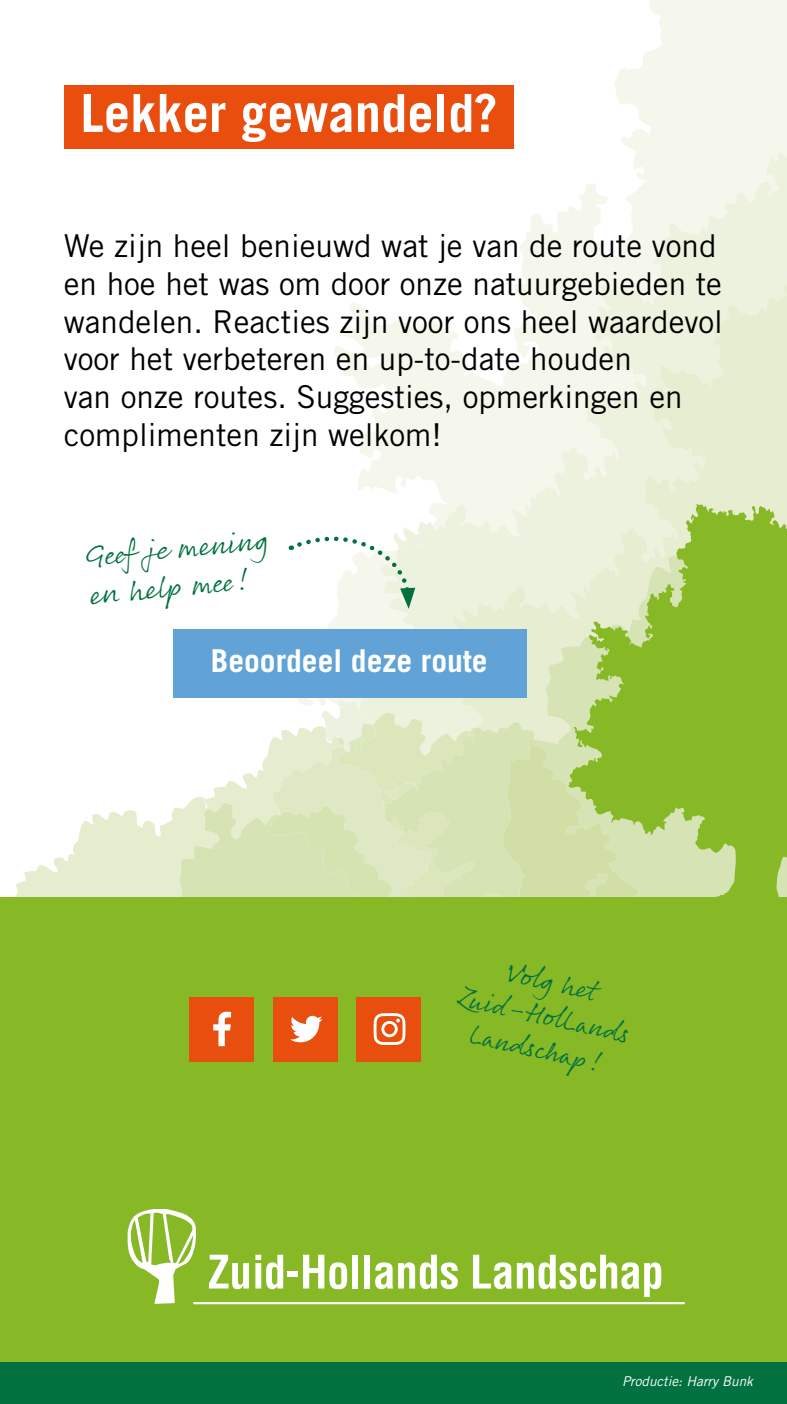
<style>
.page{position:relative;width:787px;height:1404px;background:#fff}
.page>*{position:absolute;margin:0;border:0;box-sizing:border-box;transform-origin:0 0}
.t1{font:700 52.5px "Trade Gothic LT Std";color:#fff}
.t2{font:31.5px/37.8px "Trade Gothic LT Std";color:#000}
.t3{font:31.5px/37.8px "Rollerscript Smooth";color:#00713f}
.t4{font:700 31.5px "Trade Gothic LT Std";color:#fff}
.t5{font:28.5px/34.2px "Rollerscript Smooth";color:#00713f;text-align:center}
.t6{font:italic 13.5px "Trade Gothic LT Std";color:#fff}
</style>
<div class="page">
<div style="left:0;top:1361px;width:787px;height:42px;background:#00713f"></div>
<svg style="left:279px;top:0;width:508px;height:706px"></svg>
<svg style="left:339px;top:144px;width:448px;height:568px"></svg>
<svg style="left:440px;top:225px;width:347px;height:487px;background:#f0f4e4"></svg>
<svg style="left:533px;top:528px;width:35px;height:184px;background:#e6edd2"></svg>
<svg style="left:15px;top:712px;width:553px;height:185px"></svg>
<svg style="left:568px;top:504px;width:219px;height:393px;background:#a7c95f"></svg>
<div style="left:0;top:897px;width:787px;height:464px;background:#87b826"></div>
<div style="left:64px;top:85px;width:449px;height:64px;background:#e94e0f"></div>
<div style="left:189px;top:996px;width:65px;height:65px;background:#e84f0f"></div>
<svg style="left:213px;top:1011px;width:18px;height:35px"></svg>
<div style="left:273px;top:996px;width:65px;height:65px;background:#e84f0f"></div>
<svg style="left:290px;top:1015px;width:32px;height:27px"></svg>
<div style="left:356px;top:996px;width:65px;height:65px;background:#e84f0f"></div>
<svg style="left:373px;top:1013px;width:32px;height:31px"></svg>
<hr style="left:193px;top:1301px;width:491px;height:2px;background:#fff">
<svg style="left:209px;top:1254px;width:40px;height:34px"></svg>
<svg style="left:255px;top:1254px;width:28px;height:34px"></svg>
<div style="left:287px;top:1271px;width:11px;height:5px;background:#fff"></div>
<svg style="left:303px;top:1254px;width:44px;height:35px"></svg>
<div style="left:352px;top:1254px;width:6px;height:34px;background:#fff"></div>
<div style="left:364px;top:1254px;width:6px;height:34px;background:#fff"></div>
<svg style="left:375px;top:1254px;width:83px;height:34px"></svg>
<svg style="left:473px;top:1254px;width:188px;height:42px"></svg>
<svg style="left:128px;top:1209px;width:68px;height:94px"></svg>
<svg style="left:291px;top:525px;width:124px;height:84px"></svg>
<div style="left:174px;top:629px;width:353px;height:68px;background:#61a3d6"></div>
<h1 class="t1" style="left:80px;top:81px;width:419px">Lekker gewandeld?</h1>
<p class="t2" style="left:64px;top:226px;width:660px">We zijn heel benieuwd wat je van de route vond en hoe het was om door onze natuurgebieden te wandelen. Reacties zijn voor ons heel waardevol voor het verbeteren en up-to-date houden<br>van onze routes. Suggesties, opmerkingen en complimenten zijn welkom!</p>
<p class="t3" style="left:84px;top:537px;width:185px;rotate:-6deg">Gee f je mening en he lp mee !</p>
<p class="t4" style="left:211px;top:641px;width:278px">Beoordeel deze route</p>
<p class="t5" style="left:471px;top:944px;width:169px;rotate:13deg">Volg het<br>Zuid-Hol Lands<br>Lands ch ap!</p>
<p class="t6" style="left:622px;top:1372px;width:132px">Productie: Harry Bunk</p>
</div>
